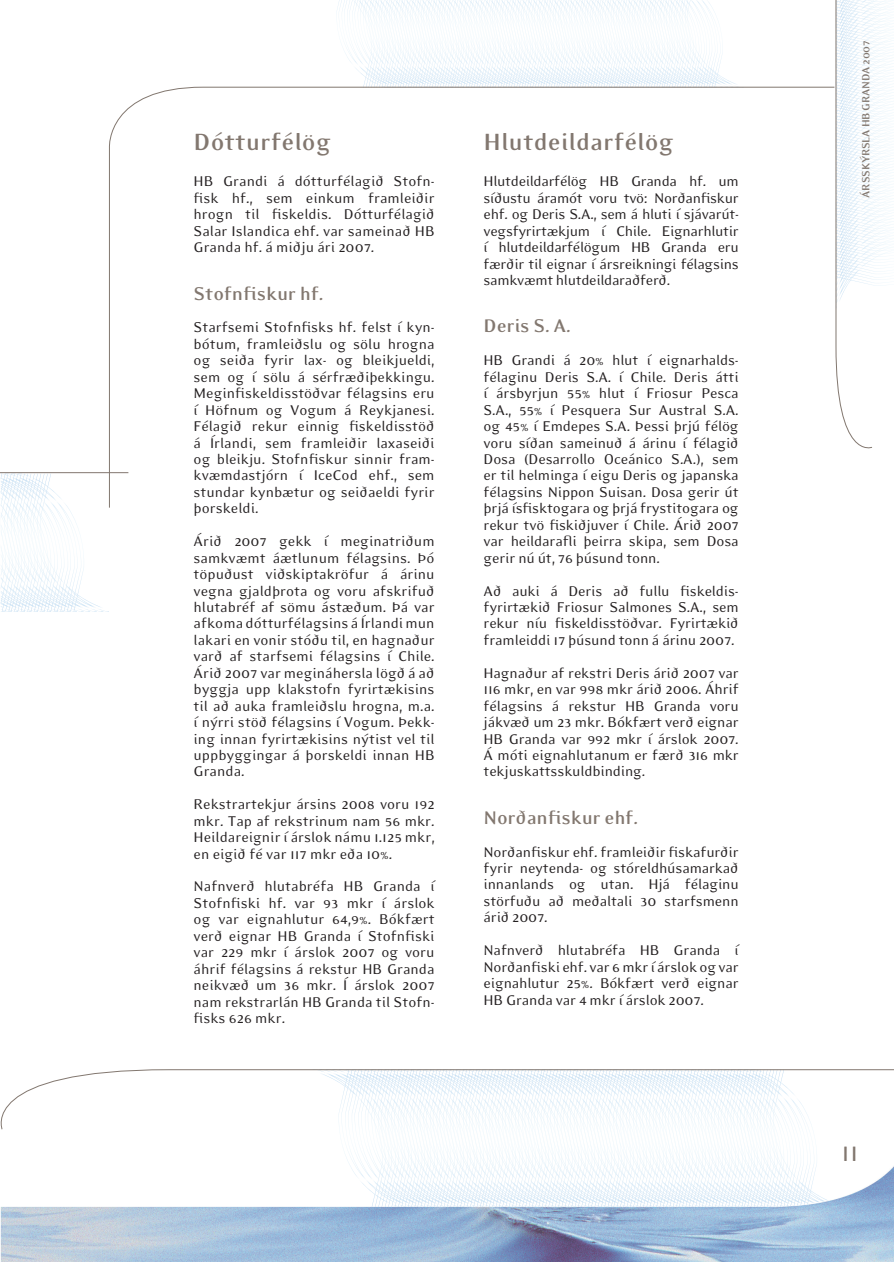
<style>
.page{position:relative;width:894px;height:1262px;background:#fff}
.page>*{position:absolute;margin:0;border:0;box-sizing:border-box;transform-origin:0 0}
.t1{font:30px "Eidetic Modern";color:#82776f}
.t2{font:700 27px "Eidetic Modern";color:#82776f}
.t3{font:700 21px "Eidetic Modern";letter-spacing:-.01em;color:#82776f}
.t4{font:16.2px/16.5px "Eidetic Modern";letter-spacing:-.01em;color:#231f20;text-align:justify}
.t5{font:700 12px "Eidetic Modern";letter-spacing:-.02em;color:#82776f}
</style>
<div class="page">
<svg style="left:666px;top:0;width:41px;height:66px"></svg>
<svg style="left:581px;top:1130px;width:194px;height:12px"></svg>
<svg style="left:1px;top:1069px;width:893px;height:61px"></svg>
<svg style="left:1px;top:472px;width:105px;height:112px"></svg>
<svg style="left:106px;top:86px;width:729px;height:422px"></svg>
<img style="left:1px;top:1142px;width:893px;height:120px">
<svg style="left:835px;top:0;width:59px;height:449px"></svg>
<h2 class="t2" style="left:194px;top:127px;width:139px">Dótturfélög</h2>
<p class="t4" style="left:194px;top:173px;width:242px">HB Grandi á dótturfélagið Stofn&shy;fisk hf., sem einkum framleiðir hrogn til fiskeldis. Dótturfélagið Salar Islandica ehf. var sameinað HB Granda hf. á miðju ári 2007.</p>
<p class="t3" style="left:194px;top:282px;width:131px">Stofnfiskur hf.</p>
<p class="t4" style="left:194px;top:319px;width:242px">Starfsemi Stofnfisks hf. felst í kyn&shy;bótum, framleiðslu og sölu hrogna og seiða fyrir lax- og bleikjueldi, sem og í sölu á sérfræðiþekkingu.<br>Meginfiskeldisstöðvar félagsins eru í Höfnum og Vogum á Reykjanesi.<br>Félagið rekur einnig fiskeldisstöð á Írlandi, sem framleiðir laxaseiði og bleikju. Stofnfiskur sinnir fram&shy;kvæmdastjórn í IceCod ehf., sem stundar kynbætur og seiðaeldi fyrir þorskeldi.</p>
<p class="t4" style="left:194px;top:533px;width:242px">Árið 2007 gekk í meginatriðum samkvæmt áætlunum félagsins. Þó töpuðust viðskiptakröfur á árinu vegna gjaldþrota og voru afskrifuð hlutabréf af sömu ástæðum. Þá var afkoma dótturfélagsins á Írlandi mun lakari en vonir stóðu til, en hagnaður varð af starfsemi félagsins í Chile.<br>Árið 2007 var megináhersla lögð á að byggja upp klakstofn fyrirtækisins til að auka framleiðslu hrogna, m.a. í nýrri stöð félagsins í Vogum. Þekk&shy;ing innan fyrirtækisins nýtist vel til uppbyggingar á þorskeldi innan HB Granda.</p>
<p class="t4" style="left:194px;top:796px;width:242px">Rekstrartekjur ársins 2008 voru 192 mkr. Tap af rekstrinum nam 56 mkr.<br>Heildareignir í árslok námu 1.125 mkr, en eigið fé var 117 mkr eða 10%.</p>
<p class="t4" style="left:194px;top:878px;width:242px">Nafnverð hlutabréfa HB Granda í Stofnfiski hf. var 93 mkr í árslok og var eignahlutur 64,9%. Bókfært verð eignar HB Granda í Stofnfiski var 229 mkr í árslok 2007 og voru áhrif félagsins á rekstur HB Granda neikvæð um 36 mkr. Í árslok 2007 nam rekstrarlán HB Granda til Stofn&shy;fisks 626 mkr.</p>
<h2 class="t2" style="left:483px;top:127px;width:192px">Hlutdeildarfélög</h2>
<p class="t4" style="left:483px;top:173px;width:257px">Hlutdeildarfélög HB Granda hf. um síðustu áramót voru tvö: Norðanfiskur ehf. og Deris S.A., sem á hluti í sjávarút&shy;vegsfyrirtækjum í Chile. Eignarhlutir í hlutdeildarfélögum HB Granda eru færðir til eignar í ársreikningi félagsins samkvæmt hlutdeildaraðferð.</p>
<p class="t3" style="left:483px;top:315px;width:89px">Deris S. A.</p>
<p class="t4" style="left:483px;top:352px;width:257px">HB Grandi á 20% hlut í eignarhalds&shy;félaginu Deris S.A. í Chile. Deris átti í ársbyrjun 55% hlut í Friosur Pesca S.A., 55% í Pesquera Sur Austral S.A. og 45% í Emdepes S.A. Þessi þrjú félög voru síðan sameinuð á árinu í félagið Dosa (Desarrollo Oceánico S.A.), sem er til helminga í eigu Deris og japanska félagsins Nippon Suisan. Dosa gerir út þrjá ísfisktogara og þrjá frystitogara og rekur tvö fiskiðjuver í Chile. Árið 2007 var heildarafli þeirra skipa, sem Dosa gerir nú út, 76 þúsund tonn.</p>
<p class="t4" style="left:483px;top:582px;width:257px">Að auki á Deris að fullu fiskeldis&shy;fyrirtækið Friosur Salmones S.A., sem rekur níu fiskeldisstöðvar. Fyrirtækið framleiddi 17 þúsund tonn á árinu 2007.</p>
<p class="t4" style="left:483px;top:665px;width:257px">Hagnaður af rekstri Deris árið 2007 var 116 mkr, en var 998 mkr árið 2006. Áhrif félagsins á rekstur HB Granda voru jákvæð um 23 mkr. Bókfært verð eignar HB Granda var 992 mkr í árslok 2007.<br>Á móti eignahlutanum er færð 316 mkr tekjuskattsskuldbinding.</p>
<p class="t3" style="left:483px;top:806px;width:156px">Norðanfiskur ehf.</p>
<p class="t4" style="left:483px;top:843px;width:257px">Norðanfiskur ehf. framleiðir fiskafurðir fyrir neytenda- og stóreldhúsamarkað innanlands og utan. Hjá félaginu störfuðu að meðaltali 30 starfsmenn árið 2007.</p>
<p class="t4" style="left:483px;top:942px;width:257px">Nafnverð hlutabréfa HB Granda í Norðanfiski ehf. var 6 mkr í árslok og var eignahlutur 25%. Bókfært verð eignar HB Granda var 4 mkr í árslok 2007.</p>
<p class="t5" style="left:859px;top:198px;width:159px;rotate:-90deg">ÁRSSKÝRSLA HB GRANDA 2007</p>
<h1 class="t1" style="left:841px;top:1136px;width:19px">11</h1>
</div>
